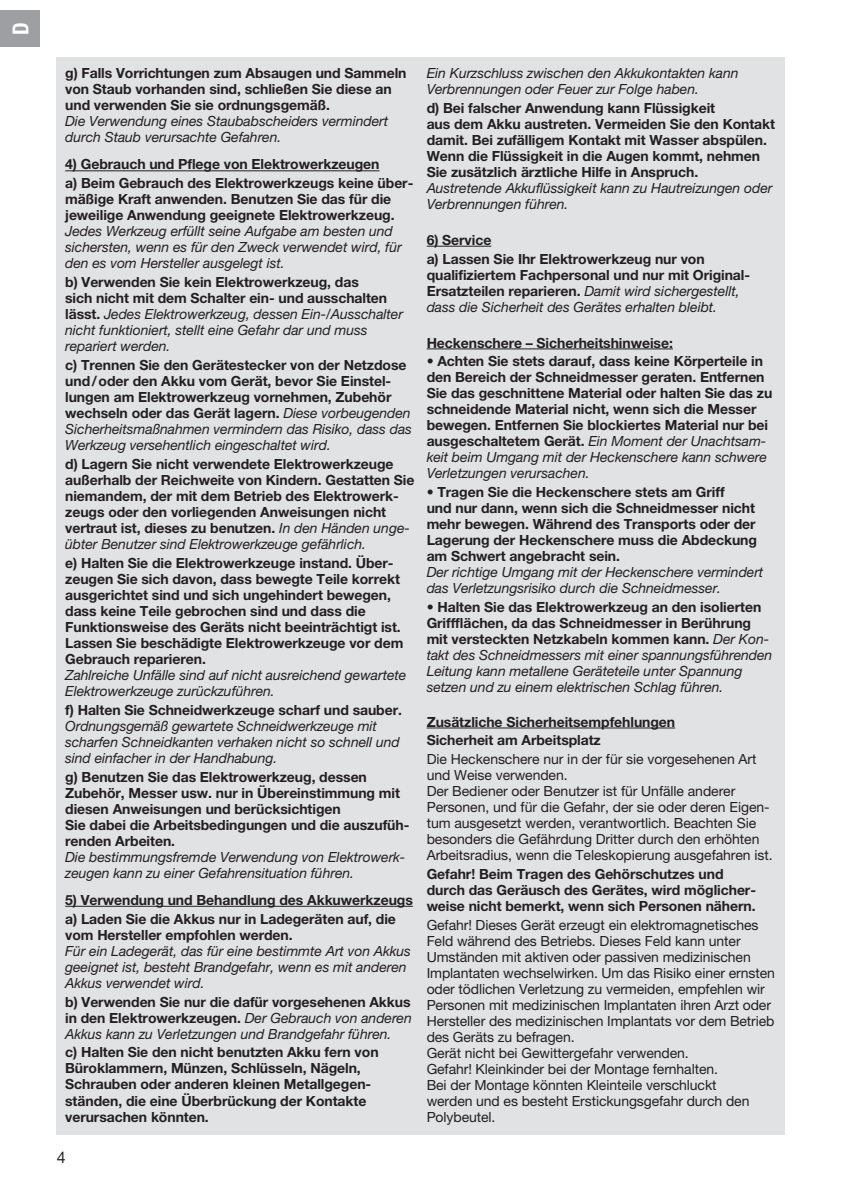
<style>
.page{position:relative;width:842px;height:1191px;background:#fff}
.page>*{position:absolute;margin:0;border:0;box-sizing:border-box;transform-origin:0 0}
.t1{font:22px "GARDENA Pro Bo Cond";color:#fff}
.t2{font:16px "GARDENA Pro";color:#231f20}
.t3{font:700 14px/16px "GARDENA Pro";letter-spacing:-.005em;color:#231f20}
.t4{font:italic 14px/16px "GARDENA Pro";letter-spacing:-.005em;color:#231f20}
.t5{font:14px/16px "GARDENA Pro";letter-spacing:-.005em;color:#231f20}
.s1{font-weight:700;font-style:normal}
.s2{font-weight:400;font-style:italic}
</style>
<div class="page">
<div style="left:57px;top:57px;width:728px;height:1077px;background:#e1e2e4"></div>
<hr style="left:65px;top:170px;width:315px;height:1px;background:#231f20">
<hr style="left:65px;top:906px;width:348px;height:1px;background:#231f20">
<hr style="left:427px;top:246px;width:64px;height:1px;background:#231f20">
<hr style="left:427px;top:348px;width:246px;height:1px;background:#231f20">
<hr style="left:427px;top:727px;width:248px;height:1px;background:#231f20">
<div style="left:0;top:11px;width:40px;height:36px;background:#9d9fa2"></div>
<h1 class="t1" style="left:7px;top:35px;width:14px;rotate:-90deg">D</h1>
<p class="t3" style="left:65px;top:65px;width:343px">g) Falls Vorrichtungen zum Absaugen und Sammeln von Staub vorhanden sind, schließen Sie diese an und verwenden Sie sie ordnungsgemäß.</p>
<p class="t4" style="left:65px;top:113px;width:324px">Die Verwendung eines Staubabscheiders vermindert durch Staub verursachte Gefahren.</p>
<p class="t3" style="left:65px;top:155px;width:350px;line-height:18.8px">4) Gebrauch und Pflege von Elektrowerkzeugen<br>a) Beim Gebrauch des Elektrowerkzeugs keine über-</p>
<p class="t3" style="left:65px;top:191px;width:331px">mäßige Kraft anwenden. Benutzen Sie das für die jeweilige Anwendung geeignete Elektrowerkzeug.</p>
<p class="t4" style="left:65px;top:223px;width:338px">Jedes Werkzeug erfüllt seine Aufgabe am besten und sichersten, wenn es für den Zweck verwendet wird, für den es vom Hersteller ausgelegt ist.</p>
<p class="t4" style="left:65px;top:274px;width:339px"><span class="s1">b) Verwenden Sie kein Elektrowerkzeug, das<br>sich nicht mit dem Schalter ein- und ausschalten lässt.</span> Jedes Elektrowerkzeug, dessen Ein-/Ausschalter nicht funktioniert, stellt eine Gefahr dar und muss repariert werden.</p>
<p class="t3" style="left:65px;top:357px;width:348px">c) Trennen Sie den Gerätestecker von der Netzdose und/oder den Akku vom Gerät, bevor Sie Einstel&shy;lungen am Elektrowerkzeug vornehmen, Zubehör wechseln oder das Gerät lagern. <span class="s2">Diese vorbeugenden Sicherheitsmaßnahmen vermindern das Risiko, dass das Werkzeug versehentlich eingeschaltet wird.</span></p>
<p class="t3" style="left:65px;top:455px;width:351px">d) Lagern Sie nicht verwendete Elektrowerkzeuge außerhalb der Reichweite von Kindern. Gestatten Sie niemandem, der mit dem Betrieb des Elektrowerk&shy;zeugs oder den vorliegenden Anweisungen nicht vertraut ist, dieses zu benutzen. <span class="s2">In den Händen unge&shy;übter Benutzer sind Elektrowerkzeuge gefährlich.</span></p>
<p class="t3" style="left:65px;top:554px;width:340px">e) Halten Sie die Elektrowerkzeuge instand. Über&shy;zeugen Sie sich davon, dass bewegte Teile korrekt ausgerichtet sind und sich ungehindert bewegen, dass keine Teile gebrochen sind und dass die Funktionsweise des Geräts nicht beeinträchtigt ist.<br>Lassen Sie beschädigte Elektrowerkzeuge vor dem Gebrauch reparieren.</p>
<p class="t4" style="left:65px;top:666px;width:343px">Zahlreiche Unfälle sind auf nicht ausreichend gewartete<br>Elektrowerkzeuge zurückzuführen.</p>
<p class="t3" style="left:65px;top:701px;width:338px">f) Halten Sie Schneidwerkzeuge scharf und sauber.</p>
<p class="t4" style="left:65px;top:717px;width:336px">Ordnungsgemäß gewartete Schneidwerkzeuge mit scharfen Schneidkanten verhaken nicht so schnell und sind einfacher in der Handhabung.</p>
<p class="t3" style="left:65px;top:768px;width:346px">g) Benutzen Sie das Elektrowerkzeug, dessen Zubehör, Messer usw. nur in Übereinstimmung mit diesen Anweisungen und berücksichtigen<br>Sie dabei die Arbeitsbedingungen und die auszufüh&shy;renden Arbeiten.</p>
<p class="t4" style="left:65px;top:848px;width:342px">Die bestimmungsfremde Verwendung von Elektrowerk&shy;zeugen kann zu einer Gefahrensituation führen.</p>
<p class="t3" style="left:65px;top:890px;width:349px;line-height:18.8px">5) Verwendung und Behandlung des Akkuwerkzeugs a) Laden Sie die Akkus nur in Ladegeräten auf, die</p>
<p class="t3" style="left:65px;top:926px;width:229px">vom Hersteller empfohlen werden.</p>
<p class="t4" style="left:65px;top:942px;width:347px">Für ein Ladegerät, das für eine bestimmte Art von Akkus geeignet ist, besteht Brandgefahr, wenn es mit anderen<br>Akkus verwendet wird.</p>
<p class="t3" style="left:65px;top:993px;width:348px;text-align:justify">b) Verwenden Sie nur die dafür vorgesehenen Akkus in den Elektrowerkzeugen. <span class="s2">Der Gebrauch von anderen Akkus kann zu Verletzungen und Brandgefahr führen.</span></p>
<p class="t3" style="left:65px;top:1044px;width:315px">c) Halten Sie den nicht benutzten Akku fern von Büroklammern, Münzen, Schlüsseln, Nägeln, Schrauben oder anderen kleinen Metallgegen&shy;ständen, die eine Überbrückung der Kontakte verursachen könnten.</p>
<p class="t2" style="left:57px;top:1147px;width:10px">4</p>
<p class="t4" style="left:427px;top:65px;width:313px">Ein Kurzschluss zwischen den Akkukontakten kann<br>Verbrennungen oder Feuer zur Folge haben.</p>
<p class="t3" style="left:427px;top:100px;width:350px">d) Bei falscher Anwendung kann Flüssigkeit<br>aus dem Akku austreten. Vermeiden Sie den Kontakt damit. Bei zufälligem Kontakt mit Wasser abspülen.<br>Wenn die Flüssigkeit in die Augen kommt, nehmen Sie zusätzlich ärztliche Hilfe in Anspruch.</p>
<p class="t4" style="left:427px;top:180px;width:347px">Austretende Akkuflüssigkeit kann zu Hautreizungen oder<br>Verbrennungen führen.</p>
<p class="t3" style="left:427px;top:230px;width:279px;line-height:18.8px">6) Service<br>a) Lassen Sie Ihr Elektrowerkzeug nur von</p>
<p class="t3" style="left:427px;top:266px;width:325px">qualifiziertem Fachpersonal und nur mit Original-<br>Ersatzteilen reparieren. <span class="s2">Damit wird sichergestellt, dass die Sicherheit des Gerätes erhalten bleibt.</span></p>
<p class="t3" style="left:427px;top:334px;width:248px">Heckenschere – Sicherheitshinweise:</p>
<p class="t3" style="left:427px;top:353px;width:347px">• Achten Sie stets darauf, dass keine Körperteile in den Bereich der Schneidmesser geraten. Entfernen Sie das geschnittene Material oder halten Sie das zu schneidende Material nicht, wenn sich die Messer bewegen. Entfernen Sie blockiertes Material nur bei ausgeschaltetem Gerät. <span class="s2">Ein Moment der Unachtsam&shy;keit beim Umgang mit der Heckenschere kann schwere Verletzungen verursachen.</span></p>
<p class="t3" style="left:427px;top:484px;width:332px">• Tragen Sie die Heckenschere stets am Griff<br>und nur dann, wenn sich die Schneidmesser nicht mehr bewegen. Während des Transports oder der Lagerung der Heckenschere muss die Abdeckung am Schwert angebracht sein.</p>
<p class="t4" style="left:427px;top:564px;width:338px">Der richtige Umgang mit der Heckenschere vermindert das Verletzungsrisiko durch die Schneidmesser.</p>
<p class="t4" style="left:427px;top:599px;width:347px"><span class="s1">• Halten Sie das Elektrowerkzeug an den isolierten Griffflächen, da das Schneidmesser in Berührung mit versteckten Netzkabeln kommen kann.</span> Der Kon&shy;takt des Schneidmessers mit einer spannungsführenden Leitung kann metallene Geräteteile unter Spannung setzen und zu einem elektrischen Schlag führen.</p>
<p class="t3" style="left:427px;top:712px;width:250px;line-height:18.8px">Zusätzliche Sicherheitsempfehlungen<br>Sicherheit am Arbeitsplatz</p>
<p class="t5" style="left:427px;top:751px;width:347px">Die Heckenschere nur in der für sie vorgesehenen Art und Weise verwenden.<br>Der Bediener oder Benutzer ist für Unfälle anderer Personen, und für die Gefahr, der sie oder deren Eigen&shy;tum ausgesetzt werden, verantwortlich. Beachten Sie besonders die Gefährdung Dritter durch den erhöhten Arbeitsradius, wenn die Teleskopierung ausgefahren ist.</p>
<p class="t3" style="left:427px;top:866px;width:331px">Gefahr! Beim Tragen des Gehörschutzes und durch das Geräusch des Gerätes, wird möglicher&shy;weise nicht bemerkt, wenn sich Personen nähern.</p>
<p class="t5" style="left:427px;top:917px;width:350px">Gefahr! Dieses Gerät erzeugt ein elektromagnetisches Feld während des Betriebs. Dieses Feld kann unter Umständen mit aktiven oder passiven medizinischen Implantaten wechselwirken. Um das Risiko einer ernsten oder tödlichen Verletzung zu vermeiden, empfehlen wir Personen mit medizinischen Implantaten ihren Arzt oder Hersteller des medizinischen Implantats vor dem Betrieb des Geräts zu befragen.<br>Gerät nicht bei Gewittergefahr verwenden.<br>Gefahr! Kleinkinder bei der Montage fernhalten.<br>Bei der Montage könnten Kleinteile verschluckt<br>werden und es besteht Erstickungsgefahr durch den Polybeutel.</p>
</div>
